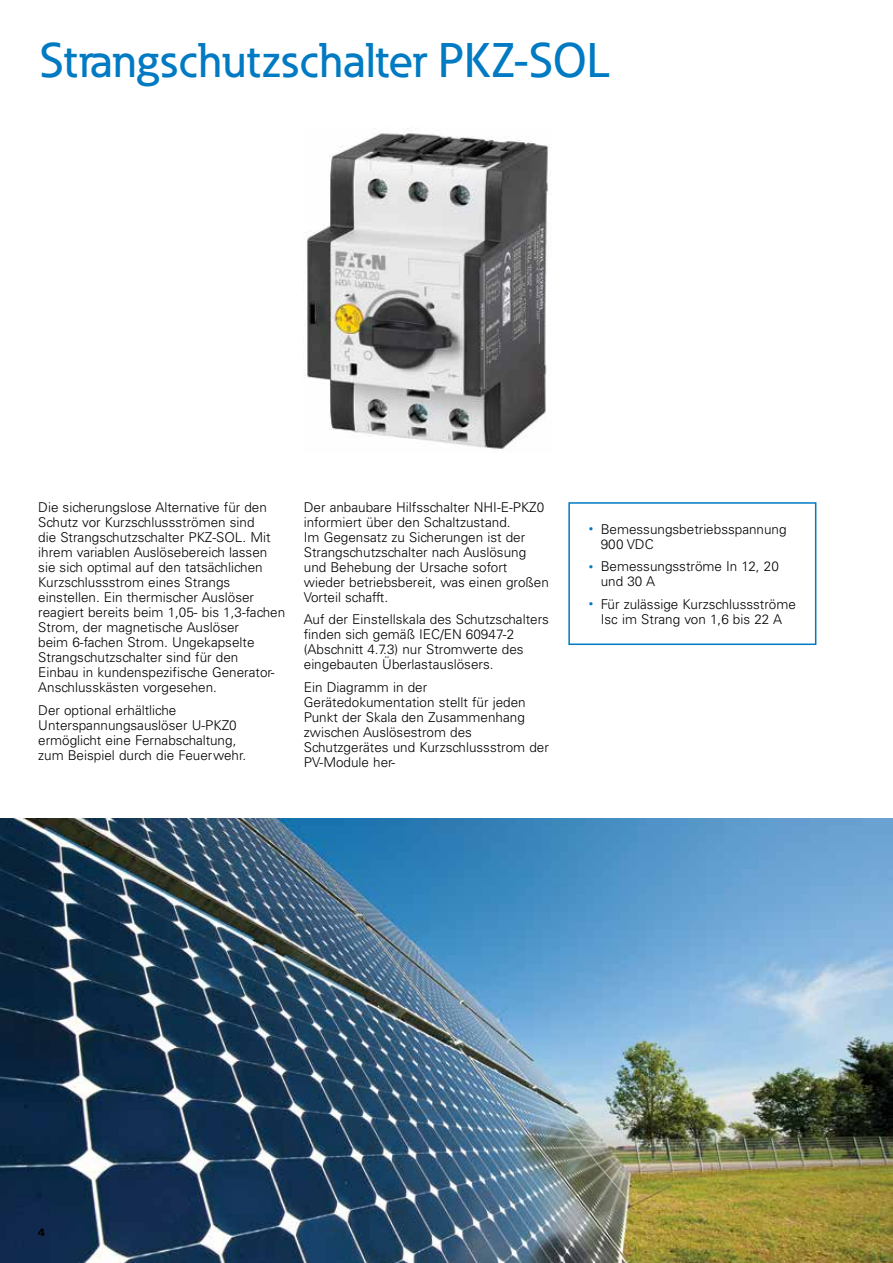
<style>
.page{position:relative;width:893px;height:1263px;background:#fff}
.page>*{position:absolute;margin:0;border:0;box-sizing:border-box;transform-origin:0 0}
.t1{font:500 48px "Eaton";letter-spacing:.01em;color:#007ac2}
.t2{font:300 13.5px/15px "Univers LT Std";color:#000}
.t3{font:900 10.5px "Univers LT Std";color:#000}
.s1{font-size:9px;color:#007ac2}
</style>
<div class="page">
<img style="left:0;top:819px;width:893px;height:444px">
<img style="left:304px;top:128px;width:247px;height:322px">
<div style="left:568px;top:502px;width:248px;height:143px;border:2px solid #007ac2"></div>
<h1 class="t1" style="left:40px;top:30px;width:571px">Strangschutzschalter PKZ-SOL</h1>
<p class="t2" style="left:38px;top:500px;width:249px">Die sicherungslose Alternative für den Schutz vor Kurzschlussströmen sind<br>die Strangschutzschalter PKZ-SOL. Mit ihrem variablen Auslösebereich lassen sie sich optimal auf den tatsächlichen Kurzschlussstrom eines Strangs einstellen. Ein thermischer Auslöser reagiert bereits beim 1,05- bis 1,3-fachen Strom, der magnetische Auslöser<br>beim 6-fachen Strom. Ungekapselte Strangschutzschalter sind für den<br>Einbau in kundenspezifische Generator-Anschlusskästen vorgesehen.</p>
<p class="t2" style="left:38px;top:702px;width:210px">Der optional erhältliche<br>Unterspannungsauslöser U-PKZ0 ermöglicht eine Fernabschaltung, zum Beispiel durch die Feuerwehr.</p>
<p class="t2" style="left:304px;top:500px;width:247px">Der anbaubare Hilfsschalter NHI-E-PKZ0 informiert über den Schaltzustand.<br>Im Gegensatz zu Sicherungen ist der Strangschutzschalter nach Auslösung und Behebung der Ursache sofort wieder betriebsbereit, was einen großen Vorteil schafft.</p>
<p class="t2" style="left:304px;top:612px;width:247px">Auf der Einstellskala des Schutzschalters finden sich gemäß IEC/EN 60947-2 (Abschnitt 4.7.3) nur Stromwerte des eingebauten Überlastauslösers.</p>
<p class="t2" style="left:304px;top:680px;width:247px">Ein Diagramm in der<br>Gerätedokumentation stellt für jeden<br>Punkt der Skala den Zusammenhang zwischen Auslösestrom des<br>Schutzgerätes und Kurzschlussstrom der<br>PV-Module her-</p>
<p class="t2" style="left:601px;top:521px;width:187px;text-indent:-12px"><span class="s1">•</span> Bemessungsbetriebsspannung<br>900 VDC</p>
<p class="t2" style="left:601px;top:559px;width:180px;text-indent:-12px"><span class="s1">•</span> Bemessungsströme In 12, 20 und 30 A</p>
<p class="t2" style="left:589px;top:596px;width:209px;text-align:center"><span class="s1">•</span> Für zulässige Kurzschlussströme<br>Isc im Strang von 1,6 bis 22 A</p>
<p class="t3" style="left:38px;top:1225px;width:9px">4</p>
</div>
